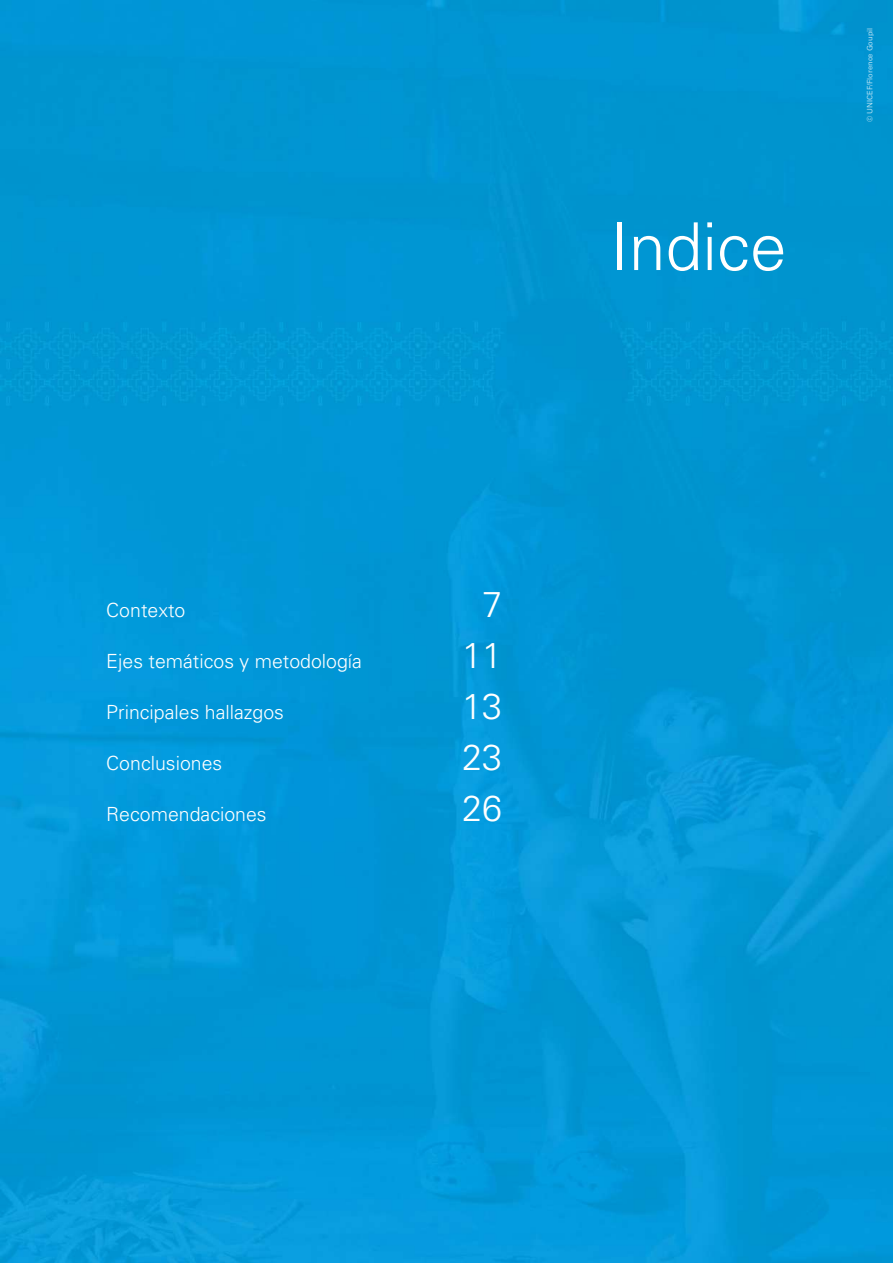
<style>
.page{position:relative;width:893px;height:1263px;background:#fff}
.page>*{position:absolute;margin:0;border:0;box-sizing:border-box;transform-origin:0 0}
.t1{font:66px "Univers LT 45 Lt";color:#fff}
.t2{font:36px/51px "Univers LT 45 Lt";color:#fff;text-align:center}
.t3{font:19.5px "Univers LT 45 Lt";color:#fff}
.t4{font:7.5px "Univers LT Std";color:#fff}
</style>
<div class="page">
<img style="left:0;top:0;width:893px;height:1263px">
<h1 class="t1" style="left:611px;top:207px;width:178px">Indice</h1>
<p class="t4" style="left:865px;top:122px;width:95px;rotate:-90deg">© UNICEF/Florence Goupil</p>
<p class="t3" style="left:106px;top:599px;width:81px">Contexto</p>
<p class="t3" style="left:106px;top:650px;width:257px">Ejes temáticos y metodología</p>
<p class="t3" style="left:106px;top:701px;width:179px">Principales hallazgos</p>
<p class="t3" style="left:106px;top:752px;width:117px">Conclusiones</p>
<p class="t3" style="left:106px;top:803px;width:162px">Recomendaciones</p>
<h2 class="t2" style="left:462px;top:579px;width:42px">7<br>11<br>13<br>23<br>26</h2>
</div>
